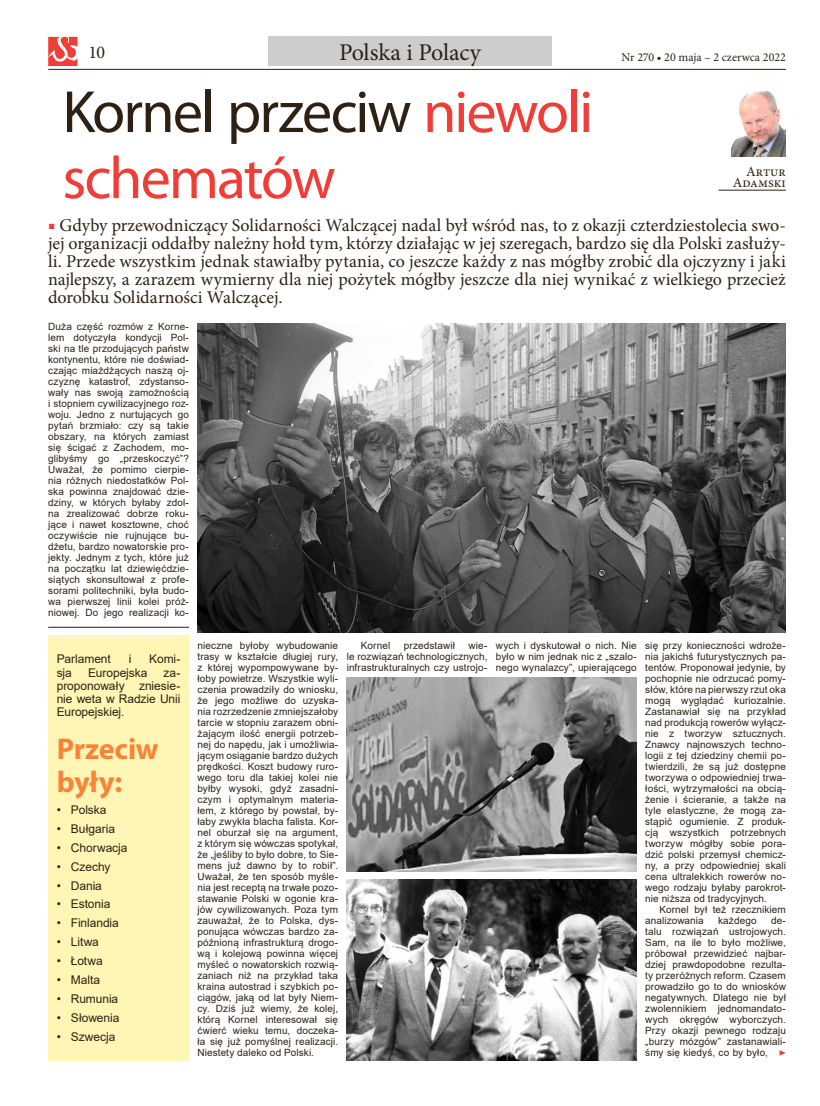
<style>
.page{position:relative;width:820px;height:1106px;background:#fff}
.page>*{position:absolute;margin:0;border:0;box-sizing:border-box;transform-origin:0 0}
.t1{font:60px/66px "Myriad Pro";letter-spacing:-.035em;color:#f13d37}
.t2{font:700 30px/33px "Myriad Pro";letter-spacing:-.005em;color:#f88438}
.t3{font:24px "Minion Pro";color:#2e2113}
.t4{font:18px/18px "Minion Pro";letter-spacing:-.005em;color:#2e2113;text-align:justify}
.t5{font:14px/11px "Minion Pro";letter-spacing:.005em;color:#2e2113;text-align:right}
.t6{font:12px/13.2px "Arial";letter-spacing:-.005em;color:#2e2113;text-align:justify}
.t7{font:12px "Minion Pro";letter-spacing:-.005em;color:#2e2113}
.t8{font:italic 12px "Minion Pro";color:#f13d37}
.t9{font:10px/11px "Arial";letter-spacing:.01em;color:#2e2113;text-align:justify}
.s1{color:#2e2113}
.s2{color:#f13d37}
</style>
<div class="page">
<div style="left:268px;top:37px;width:283px;height:29px;background:#cecdcd"></div>
<div style="left:48px;top:635px;width:141px;height:425px;background:#fff6b5"></div>
<hr style="left:48px;top:626px;width:141px;height:1px;background:#222">
<hr style="left:718px;top:190px;width:67px;height:1px;background:#2e2113">
<img style="left:731px;top:90px;width:54px;height:67px">
<img style="left:346px;top:879px;width:290px;height:181px">
<img style="left:346px;top:678px;width:290px;height:193px">
<img style="left:197px;top:323px;width:588px;height:309px">
<hr style="left:48px;top:69px;width:737px;height:1px;background:#2e2113">
<svg style="left:48px;top:37px;width:29px;height:29px"></svg>
<h3 class="t4" style="left:89px;top:43px;width:18px">10</h3>
<h3 class="t3" style="left:339px;top:36px;width:144px">Polska i Polacy</h3>
<p class="t7" style="left:621px;top:49px;width:166px">Nr 270 • 20 maja – 2 czerwca 2022</p>
<h1 class="t1" style="left:62px;top:78px;width:532px"><span class="s1">Kornel przeciw</span> niewoli schematów</h1>
<p class="t4" style="left:48px;top:216px;width:739px"><span class="s2">■</span> Gdyby przewodniczący Solidarności Walczącej nadal był wśród nas, to z okazji czterdziestolecia swo&shy;jej organizacji oddałby należny hołd tym, którzy działając w jej szeregach, bardzo się dla Polski zasłuży&shy;li. Przede wszystkim jednak stawiałby pytania, co jeszcze każdy z nas mógłby zrobić dla ojczyzny i jaki najlepszy, a zarazem wymierny dla niej pożytek mógłby jeszcze dla niej wynikać z wielkiego przecież dorobku Solidarności Walczącej.</p>
<h3 class="t5" style="left:732px;top:166px;width:55px">Artur<br>Adamski</h3>
<p class="t9" style="left:48px;top:321px;width:142px">Duża część rozmów z Korne&shy;lem dotyczyła kondycji Pol&shy;ski na tle przodujących państw kontynentu, które nie doświad&shy;czając miażdżących naszą oj&shy;czyznę katastrof, zdystanso&shy;wały nas swoją zamożnością i stopniem cywilizacyjnego roz&shy;woju. Jedno z nurtujących go pytań brzmiało: czy są takie obszary, na których zamiast się ścigać z Zachodem, mo&shy;glibyśmy go „przeskoczyć”?<br>Uważał, że pomimo cierpie&shy;nia różnych niedostatków Pol&shy;ska powinna znajdować dzie&shy;dziny, w których byłaby zdol&shy;na zrealizować dobrze roku&shy;jące i nawet kosztowne, choć oczywiście nie rujnujące bu&shy;dżetu, bardzo nowatorskie pro&shy;jekty. Jednym z tych, które już na początku lat dziewięćdzie&shy;siątych skonsultował z profe&shy;sorami politechniki, była budo&shy;wa pierwszej linii kolei próż&shy;niowej. Do jego realizacji ko-</p>
<p class="t6" style="left:57px;top:652px;width:55px">Parlament</p>
<p class="t6" style="left:129px;top:652px;width:4px">i</p>
<p class="t6" style="left:149px;top:652px;width:33px">Komi-</p>
<p class="t6" style="left:57px;top:666px;width:17px">sja</p>
<p class="t6" style="left:88px;top:666px;width:61px">Europejska</p>
<p class="t6" style="left:57px;top:666px;width:125px;text-indent:107px">za&shy;proponowały zniesie&shy;nie weta w Radzie Unii Europejskiej.</p>
<h2 class="t2" style="left:57px;top:731px;width:103px">Przeciw były:</h2>
<p class="t6" style="left:57px;top:803px;width:51px">• Polska</p>
<p class="t6" style="left:57px;top:822px;width:60px">• Bułgaria</p>
<p class="t6" style="left:57px;top:841px;width:72px">• Chorwacja</p>
<p class="t6" style="left:57px;top:859px;width:55px">• Czechy</p>
<p class="t6" style="left:57px;top:878px;width:47px">• Dania</p>
<p class="t6" style="left:57px;top:897px;width:55px">• Estonia</p>
<p class="t6" style="left:57px;top:916px;width:64px">• Finlandia</p>
<p class="t6" style="left:57px;top:935px;width:44px">• Litwa</p>
<p class="t6" style="left:57px;top:954px;width:47px">• Łotwa</p>
<p class="t6" style="left:57px;top:973px;width:45px">• Malta</p>
<p class="t6" style="left:57px;top:991px;width:63px">• Rumunia</p>
<p class="t6" style="left:57px;top:1010px;width:64px">• Słowenia</p>
<p class="t6" style="left:57px;top:1029px;width:60px">• Szwecja</p>
<p class="t9" style="left:346px;top:640px;width:142px;text-indent:122px">wie&shy;le rozwiązań technologicznych, infrastrukturalnych czy ustrojo-</p>
<p class="t9" style="left:495px;top:640px;width:142px">wych i dyskutował o nich. Nie było w nim jednak nic z „szalo&shy;nego wynalazcy”, upierającego</p>
<p class="t9" style="left:645px;top:640px;width:142px">się przy konieczności wdroże&shy;nia jakichś futurystycznych pa&shy;tentów. Proponował jedynie, by pochopnie nie odrzucać pomy&shy;słów, które na pierwszy rzut oka mogą wyglądać kuriozalnie.<br>Zastanawiał się na przykład nad produkcją rowerów wyłącz&shy;nie z tworzyw sztucznych.<br>Znawcy najnowszych techno&shy;logii z tej dziedziny chemii po&shy;twierdzili, że są już dostępne tworzywa o odpowiedniej trwa&shy;łości, wytrzymałości na obcią&shy;żenie i ścieranie, a także na tyle elastyczne, że mogą za&shy;stąpić ogumienie. Z produk&shy;cją wszystkich potrzebnych tworzyw mógłby sobie pora&shy;dzić polski przemysł chemicz&shy;ny, a przy odpowiedniej skali cena ultralekkich rowerów no&shy;wego rodzaju byłaby parokrot&shy;nie niższa od tradycyjnych.</p>
<p class="t9" style="left:645px;top:904px;width:142px;text-indent:14px">Kornel był też rzecznikiem analizowania</p>
<p class="t9" style="left:197px;top:640px;width:142px">nieczne byłoby wybudowanie trasy w kształcie długiej rury, z której wypompowywane by&shy;łoby powietrze. Wszystkie wyli&shy;czenia prowadziły do wniosku, że jego możliwe do uzyska&shy;nia rozrzedzenie zmniejszałoby tarcie w stopniu zarazem obni&shy;żającym ilość energii potrzeb&shy;nej do napędu, jak i umożliwia&shy;jącym osiąganie bardzo dużych prędkości. Koszt budowy ruro&shy;wego toru dla takiej kolei nie byłby wysoki, gdyż zasadni&shy;czym i optymalnym materia&shy;łem, z którego by powstał, by&shy;łaby zwykła blacha falista. Kor&shy;nel oburzał się na argument, z którym się wówczas spotykał, że „jeśliby to było dobre, to Sie&shy;mens już dawno by to robił”.<br>Uważał, że ten sposób myśle&shy;nia jest receptą na trwałe pozo&shy;stawanie Polski w ogonie kra&shy;jów cywilizowanych. Poza tym zauważał, że to Polska, dys&shy;ponująca wówczas bardzo za&shy;późnioną infrastrukturą drogo&shy;wą i kolejową powinna więcej myśleć o nowatorskich rozwią&shy;zaniach niż na przykład taka kraina autostrad i szybkich po&shy;ciągów, jaką od lat były Niem&shy;cy. Dziś już wiemy, że kolej, którą Kornel interesował się ćwierć wieku temu, doczeka&shy;ła się już pomyślnej realizacji.<br>Niestety daleko od Polski.</p>
<p class="t9" style="left:361px;top:640px;width:31px">Kornel</p>
<p class="t9" style="left:403px;top:640px;width:53px">przedstawił</p>
<p class="t9" style="left:645px;top:915px;width:142px;text-indent:126px">de&shy;talu rozwiązań ustrojowych.<br>Sam, na ile to było możliwe, próbował przewidzieć najbar&shy;dziej prawdopodobne rezulta&shy;ty przeróżnych reform. Czasem prowadziło go to do wniosków negatywnych. Dlatego nie był zwolennikiem jednomandato&shy;wych okręgów wyborczych.<br>Przy okazji pewnego rodzaju „burzy mózgów” zastanawiali&shy;śmy się kiedyś, co by było,</p>
<p class="t9" style="left:717px;top:915px;width:40px">każdego</p>
<p class="t8" style="left:778px;top:1044px;width:9px">▶</p>
</div>
